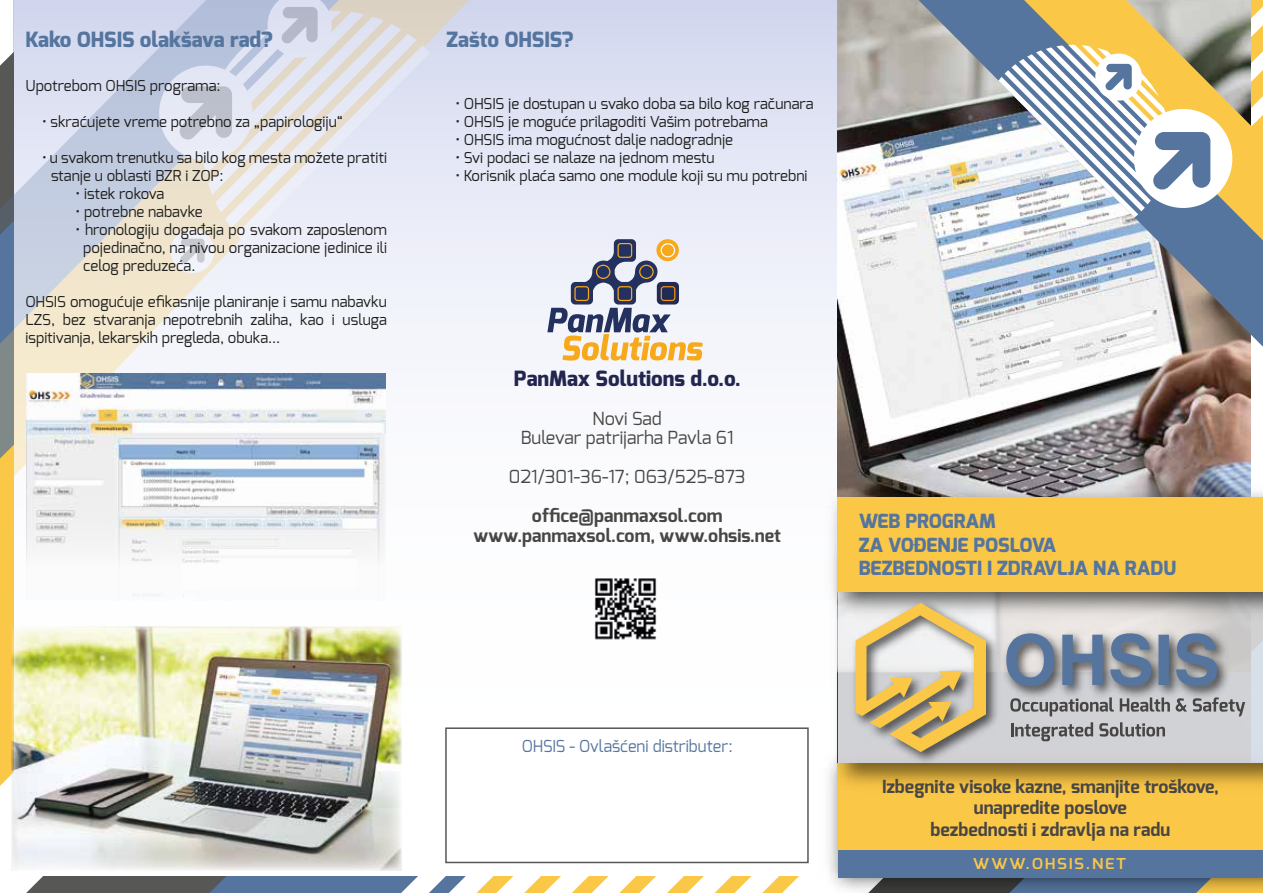
<style>
.page{position:relative;width:1263px;height:893px;background:#fff}
.page>*{position:absolute;margin:0;border:0;box-sizing:border-box;transform-origin:0 0}
.t1{font:800 21px "Exo";color:#55759e}
.t2{font:800 21px "Exo";color:#22264f}
.t3{font:800 19.5px/23.4px "Exo";color:#55759e}
.t4{font:700 18px/21.6px "Exo";color:#484644;text-align:center}
.t5{font:18px/19.5px "Exo";color:#484644;text-align:center}
.t6{font:16.5px "Exo";color:#55759e}
.t7{font:15px/18px "Exo";color:#1d1d1b;text-align:justify}
.t8{font:600 15px "Exo";letter-spacing:.1em;color:#fbc747;scale:1.12 1}
.t9{font:15px "Exo";letter-spacing:-.02em;color:#1d1d1b}
</style>
<div class="page">
<div style="left:26px;top:876px;width:183px;height:17px;background:#575756"></div>
<div style="left:209px;top:876px;width:182px;height:17px;background:#55759e"></div>
<svg style="left:391px;top:876px;width:408px;height:17px"></svg>
<div style="left:415px;top:0;width:432px;height:876px;background:linear-gradient(to bottom,#dde0f2,#fff)"></div>
<div style="left:445px;top:727px;width:364px;height:136px;border:2px solid #575756"></div>
<svg style="left:355px;top:0;width:130px;height:519px;fill:#f4f5fb"></svg>
<svg style="left:0;top:0;width:355px;height:522px"></svg>
<svg style="left:202px;top:11px;width:264px;height:267px;background:#e3e4ec"></svg>
<svg style="left:155px;top:61px;width:102px;height:104px;background:#d5d9e6"></svg>
<svg style="left:168px;top:227px;width:48px;height:48px"></svg>
<svg style="left:264px;top:0;width:71px;height:61px;background:#d0d4e4"></svg>
<img style="left:11px;top:627px;width:390px;height:244px">
<svg style="left:547px;top:239px;width:156px;height:122px"></svg>
<img style="left:27px;top:373px;width:358px;height:267px">
<img style="left:838px;top:0;width:412px;height:480px">
<img style="left:816px;top:741px;width:194px;height:152px">
<div style="left:838px;top:763px;width:425px;height:109px;background:#fbc747"></div>
<div style="left:838px;top:850px;width:425px;height:27px;background:#55759e"></div>
<img style="left:889px;top:0;width:374px;height:395px">
<svg style="left:967px;top:45px;width:270px;height:204px"></svg>
<img style="left:826px;top:626px;width:184px;height:170px">
<svg style="left:838px;top:626px;width:425px;height:137px;background:#d3d5d8"></svg>
<img style="left:821px;top:480px;width:442px;height:146px">
<div style="left:838px;top:497px;width:425px;height:94px;background:#fbc747"></div>
<img style="left:847px;top:594px;width:156px;height:175px">
<svg style="left:855px;top:603px;width:131px;height:149px;background:#d3c299"></svg>
<img style="left:998px;top:625px;width:236px;height:78px">
<svg style="left:1006px;top:633px;width:211px;height:53px;background:#808ea2"></svg>
<svg style="left:1010px;top:697px;width:253px;height:196px"></svg>
<img style="left:591px;top:574px;width:68px;height:68px">
<h1 class="t1" style="left:26px;top:26px;width:249px">Kako OHSIS olakšava rad?</h1>
<p class="t7" style="left:26px;top:76px;width:196px">Upotrebom OHSIS programa:</p>
<p class="t7" style="left:42px;top:112px;width:303px">• skraćujete vreme potrebno za „papirologiju“</p>
<p class="t7" style="left:51px;top:148px;width:337px;text-indent:-9px">• u svakom trenutku sa bilo kog mesta možete pratiti stanje u oblasti BZR i ZOP:</p>
<p class="t9" style="left:76px;top:184px;width:90px">• istek rokova</p>
<p class="t7" style="left:76px;top:202px;width:129px">• potrebne nabavke</p>
<p class="t7" style="left:83px;top:220px;width:305px;text-indent:-8px">• hronologiju događaja po svakom zaposlenom pojedinačno, na nivou organizacione jedinice ili celog preduzeća.</p>
<p class="t7" style="left:26px;top:292px;width:363px">OHSIS omogućuje efikasnije planiranje i samu nabavku LZS, bez stvaranja nepotrebnih zaliha, kao i usluga ispitivanja, lekarskih pregleda, obuka...</p>
<h1 class="t1" style="left:446px;top:26px;width:129px">Zašto OHSIS?</h1>
<p class="t7" style="left:455px;top:94px;width:360px">• OHSIS je dostupan u svako doba sa bilo kog računara</p>
<p class="t7" style="left:455px;top:112px;width:314px">• OHSIS je moguće prilagoditi Vašim potrebama</p>
<p class="t7" style="left:455px;top:130px;width:279px">• OHSIS ima mogućnost dalje nadogradnje</p>
<p class="t7" style="left:455px;top:148px;width:261px">• Svi podaci se nalaze na jednom mestu</p>
<p class="t7" style="left:455px;top:166px;width:353px">• Korisnik plaća samo one module koji su mu potrebni</p>
<h1 class="t2" style="left:514px;top:365px;width:228px">PanMax Solutions d.o.o.</h1>
<p class="t5" style="left:521px;top:408px;width:214px">Novi Sad<br>Bulevar patrijarha Pavla 61</p>
<p class="t5" style="left:509px;top:467px;width:238px">021/301-36-17; 063/525-873</p>
<p class="t4" style="left:473px;top:506px;width:309px;line-height:19.5px">office@panmaxsol.com www.panmaxsol.com, www.ohsis.net</p>
<h2 class="t3" style="left:859px;top:510px;width:319px">WEB PROGRAM<br>ZA VOĐENJE POSLOVA<br>BEZBEDNOSTI I ZDRAVLJA NA RADU</h2>
<p class="t6" style="left:522px;top:735px;width:213px">OHSIS - Ovlašćeni distributer:</p>
<p class="t4" style="left:882px;top:776px;width:338px">Izbegnite visoke kazne, smanjite troškove, unapredite poslove<br>bezbednosti i zdravlja na radu</p>
<p class="t8" style="left:973px;top:854px;width:138px">WWW.OHSIS.NET</p>
</div>
